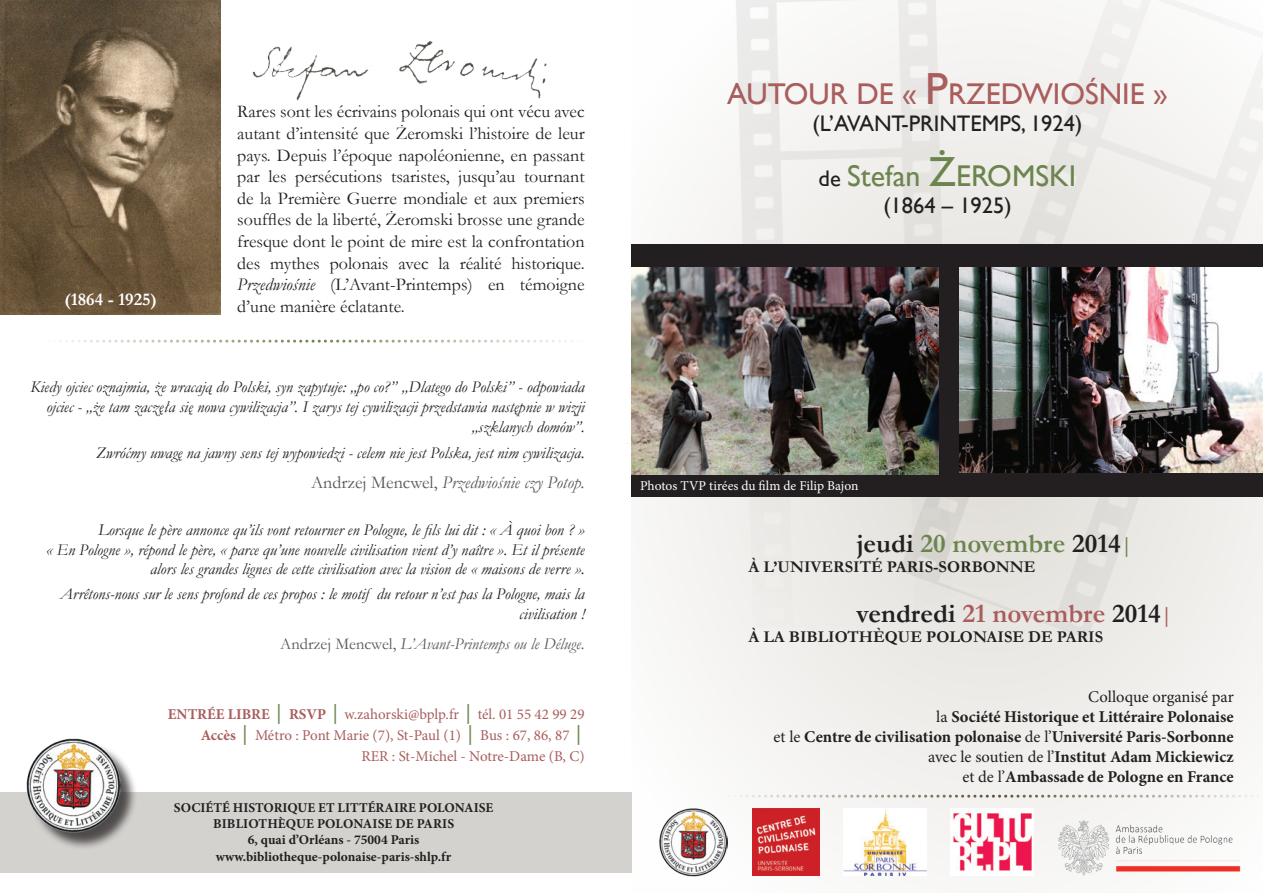
<style>
.page{position:relative;width:1263px;height:893px;background:#fff}
.page>*{position:absolute;margin:0;border:0;box-sizing:border-box;transform-origin:0 0}
.t1{font:30px "Gill Sans";color:#a95d5d}
.t2{font:30px "Gill Sans";color:#6c854f}
.t3{font:700 27px "Garamond";color:#231f20}
.t4{font:700 27px "Garamond";color:#6c854f}
.t5{font:22.5px "Gill Sans";color:#231f20}
.t6{font:18px/21.6px "Garamond";color:#231f20;text-align:justify}
.t7{font:italic 18px "Garamond";color:#57585a}
.t8{font:700 18px "Garamond";color:#fff}
.t9{font:italic 16.5px/19.8px "Garamond";color:#231f20;text-align:right}
.t10{font:700 16.5px "Minion Pro";color:#231f20}
.t11{font:700 16.5px "Garamond";color:#231f20}
.t12{font:italic 16.5px "Garamond";color:#57585a}
.t13{font:16.5px "Minion Pro";color:#231f20}
.t14{font:15px "Minion Pro";letter-spacing:-.005em;color:#a95d5d}
.t15{font:700 13.5px "Minion Pro";color:#231f20}
.t16{font:13.5px "Minion Pro";color:#fff}
.s1{font-style:italic}
.s2{font-style:normal}
.s3{font-weight:700}
.s4{font-family:"Garamond";font-weight:700;font-size:16.5px;color:#6c854f}
.s5{font-size:45px}
.s6{font-size:22.5px;color:#231f20}
.s7{font-size:42px}
.s8{color:#231f20}
.s9{font-size:16.5px}
.s10{color:#a95d5d}
.s11{font-size:16.5px;color:#a95d5d}
.s12{font-weight:400}
</style>
<div class="page">
<div style="left:631px;top:0;width:632px;height:893px;background:#f5f4f2"></div>
<img style="left:876px;top:0;width:387px;height:639px">
<img style="left:711px;top:0;width:241px;height:629px">
<div style="left:632px;top:244px;width:631px;height:253px;background:#231f20"></div>
<div style="left:0;top:792px;width:631px;height:81px;background:#d4d2ce"></div>
<img style="left:252px;top:41px;width:295px;height:60px">
<svg style="left:60px;top:340px;width:513px;height:3px"></svg>
<img style="left:0;top:0;width:220px;height:314px">
<img style="left:632px;top:268px;width:307px;height:206px">
<img style="left:959px;top:268px;width:304px;height:205px">
<img style="left:659px;top:808px;width:69px;height:69px">
<img style="left:844px;top:809px;width:82px;height:67px">
<img style="left:1058px;top:821px;width:205px;height:55px">
<svg style="left:746px;top:795px;width:501px;height:3px"></svg>
<img style="left:752px;top:809px;width:67px;height:67px">
<img style="left:951px;top:809px;width:83px;height:67px">
<div style="left:29px;top:741px;width:109px;height:109px;background:#231f20;opacity:.75"></div>
<img style="left:26px;top:738px;width:94px;height:94px">
<p class="t8" style="left:64px;top:287px;width:94px">(1864 - 1925)</p>
<p class="t6" style="left:237px;top:101px;width:349px">Rares sont les écrivains polonais qui ont vécu avec autant d’intensité que Żeromski l’histoire de leur pays. Depuis l’époque napoléonienne, en passant par les persécutions tsaristes, jusqu’au tournant de la Première Guerre mondiale et aux premiers souffles de la liberté, Żeromski brosse une grande fresque dont le point de mire est la confrontation des mythes polonais avec la réalité historique.<br><span class="s1">Przedwiośnie</span> (L’Avant-Printemps) en témoigne d’une manière éclatante.</p>
<p class="t9" style="left:31px;top:376px;width:555px">Kiedy ojciec oznajmia, że wracają do Polski, syn zapytuje: „po co?” „Dlatego do Polski” - odpowiada ojciec - „że tam zaczęła się nowa cywilizacja”. I zarys tej cywilizacji przedstawia następnie w wizji „szklanych domów”.</p>
<p class="t9" style="left:96px;top:442px;width:490px">Zwróćmy uwagę na jawny sens tej wypowiedzi - celem nie jest Polska, jest nim cywilizacja.</p>
<p class="t7" style="left:311px;top:470px;width:275px"><span class="s2">Andrzej Mencwel,</span> Przedwiośnie czy Potop.</p>
<p class="t9" style="left:46px;top:519px;width:540px">Lorsque le père annonce qu’ils vont retourner en Pologne, le fils lui dit : « À quoi bon ? »<br>« En Pologne », répond le père, « parce qu’une nouvelle civilisation vient d’y naître ». Et il présente alors les grandes lignes de cette civilisation avec la vision de « maisons de verre ».</p>
<p class="t9" style="left:60px;top:583px;width:526px">Arrêtons-nous sur le sens profond de ces propos : le motif du retour n’est pas la Pologne, mais la civilisation !</p>
<p class="t12" style="left:280px;top:632px;width:306px"><span class="s2">Andrzej Mencwel,</span> L’Avant-Printemps ou le Déluge.</p>
<p class="t14" style="left:168px;top:704px;width:418px"><span class="s3">ENTRÉE LIBRE</span> <span class="s4">│</span> <span class="s3">RSVP</span> <span class="s4">│</span> w.zahorski@bplp.fr <span class="s4">│</span> tél. 01 55 42 99 29</p>
<p class="t14" style="left:201px;top:725px;width:385px"><span class="s3">Accès</span> <span class="s4">│</span> Métro : Pont Marie (7), St-Paul (1) <span class="s4">│</span> Bus : 67, 86, 87 <span class="s4">│</span></p>
<p class="t14" style="left:361px;top:746px;width:225px">RER : St-Michel - Notre-Dame (B, C)</p>
<p class="t15" style="left:174px;top:798px;width:321px">SOCIÉTÉ HISTORIQUE ET LITTÉRAIRE POLONAISE</p>
<p class="t15" style="left:213px;top:814px;width:243px">BIBLIOTHÈQUE POLONAISE DE PARIS</p>
<p class="t15" style="left:248px;top:830px;width:173px">6, quai d’Orléans - 75004 Paris</p>
<p class="t15" style="left:216px;top:847px;width:237px">www.bibliotheque-polonaise-paris-shlp.fr</p>
<p class="t1" style="left:727px;top:76px;width:442px">AUTOUR DE « <span class="s5">P</span>RZEDWIOŚNIE »</p>
<p class="t5" style="left:813px;top:110px;width:271px">(L’AVANT-PRINTEMPS, 1924)</p>
<p class="t2" style="left:819px;top:158px;width:259px"><span class="s6">de</span> Stefan <span class="s7">Ż</span>EROMSKI</p>
<p class="t5" style="left:883px;top:192px;width:130px">(1864 – 1925)</p>
<p class="t16" style="left:640px;top:476px;width:220px">Photos TVP tirées du film de Filip Bajon</p>
<p class="t4" style="left:856px;top:525px;width:277px"><span class="s8">jeudi</span> 20 novembre <span class="s8">2014</span><span class="s9">│</span></p>
<p class="t11" style="left:748px;top:555px;width:288px">À L’UNIVERSITÉ PARIS-SORBONNE</p>
<p class="t3" style="left:856px;top:595px;width:318px">vendredi <span class="s10">21 novembre</span> 2014<span class="s11">│</span></p>
<p class="t11" style="left:748px;top:625px;width:356px">À LA BIBLIOTHÈQUE POLONAISE DE PARIS</p>
<p class="t13" style="left:1088px;top:686px;width:147px">Colloque organisé par</p>
<p class="t10" style="left:936px;top:705px;width:299px"><span class="s12">la</span> Société Historique et Littéraire Polonaise</p>
<p class="t10" style="left:773px;top:725px;width:462px"><span class="s12">et le</span> Centre de civilisation polonaise <span class="s12">de l’</span>Université Paris-Sorbonne</p>
<p class="t10" style="left:928px;top:745px;width:307px"><span class="s12">avec le soutien de l’</span>Institut Adam Mickiewicz</p>
<p class="t10" style="left:962px;top:765px;width:273px"><span class="s12">et de l’</span>Ambassade de Pologne en France</p>
</div>
